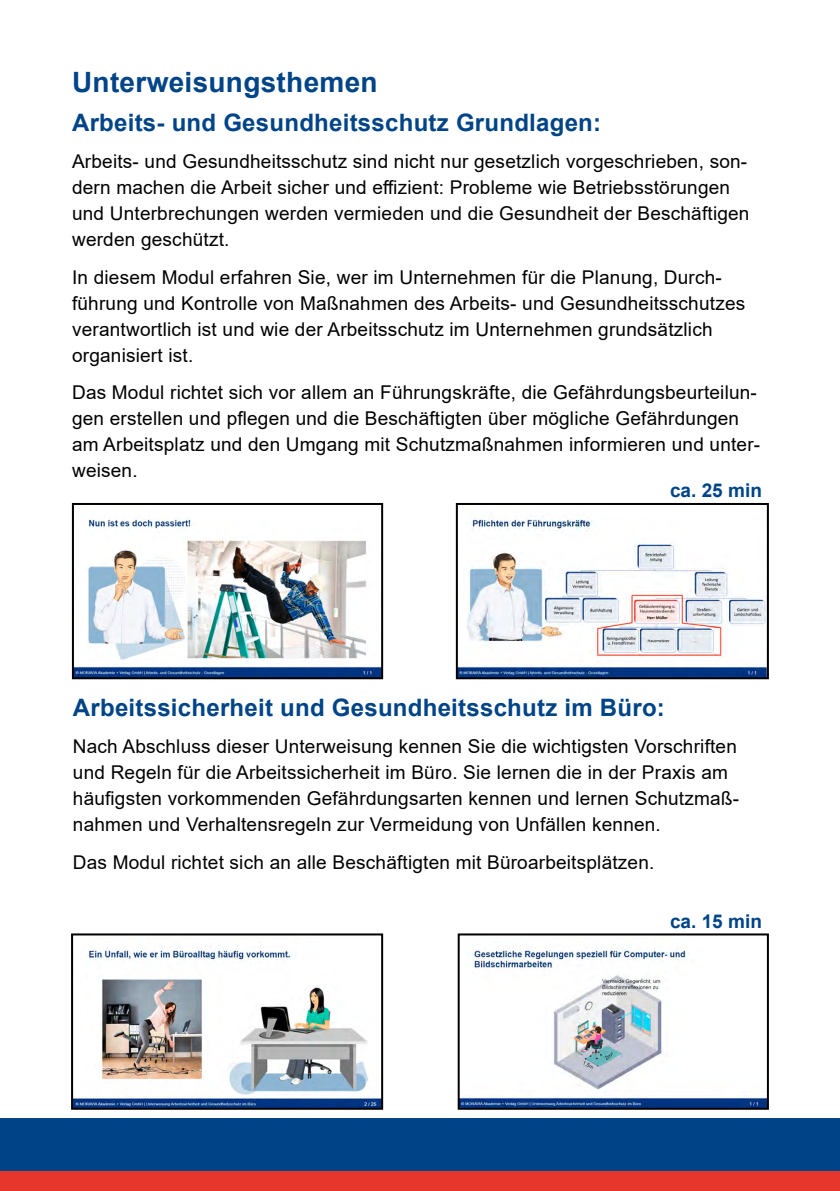
<style>
.page{position:relative;width:840px;height:1191px;background:#fff}
.page>*{position:absolute;margin:0;border:0;box-sizing:border-box;transform-origin:0 0}
.t1{font:700 28px "Arial";letter-spacing:.01em;color:#048}
.t2{font:700 24px "Arial";letter-spacing:.01em;color:#048}
.t3{font:19px/26px "Arial";letter-spacing:.01em;color:#020203}
.t4{font:700 19px "Arial";color:#048}
</style>
<div class="page">
<div style="left:0;top:1118px;width:839px;height:53px;background:#048"></div>
<div style="left:0;top:1171px;width:839px;height:20px;background:#e7362b"></div>
<img style="left:75px;top:518px;width:305px;height:158px">
<div style="left:72px;top:503px;width:311px;height:176px;border:2px solid #000"></div>
<img style="left:74px;top:947px;width:306px;height:159px">
<div style="left:71px;top:933px;width:312px;height:176px;border:2px solid #000"></div>
<img style="left:460px;top:947px;width:305px;height:159px">
<div style="left:457px;top:933px;width:311px;height:176px;border:2px solid #000"></div>
<img style="left:458px;top:516px;width:307px;height:160px">
<div style="left:455px;top:503px;width:313px;height:176px;border:2px solid #000"></div>
<h1 class="t1" style="left:72px;top:63px;width:307px">Unterweisungsthemen</h1>
<p class="t2" style="left:72px;top:106px;width:530px">Arbeits- und Gesundheitsschutz Grundlagen:</p>
<p class="t3" style="left:72px;top:148px;width:678px">Arbeits- und Gesundheitsschutz sind nicht nur gesetzlich vorgeschrieben, son&shy;dern machen die Arbeit sicher und effizient: Probleme wie Betriebsstörungen und Unterbrechungen werden vermieden und die Gesundheit der Beschäftigen werden geschützt.</p>
<p class="t3" style="left:72px;top:264px;width:674px">In diesem Modul erfahren Sie, wer im Unternehmen für die Planung, Durch&shy;führung und Kontrolle von Maßnahmen des Arbeits- und Gesundheitsschutzes verantwortlich ist und wie der Arbeitsschutz im Unternehmen grundsätzlich organisiert ist.</p>
<p class="t3" style="left:72px;top:379px;width:689px">Das Modul richtet sich vor allem an Führungskräfte, die Gefährdungsbeurteilun&shy;gen erstellen und pflegen und die Beschäftigten über mögliche Gefährdungen am Arbeitsplatz und den Umgang mit Schutzmaßnahmen informieren und unter&shy;weisen.</p>
<p class="t4" style="left:669px;top:477px;width:93px">ca. 25 min</p>
<p class="t2" style="left:73px;top:690px;width:593px">Arbeitssicherheit und Gesundheitsschutz im Büro:</p>
<p class="t3" style="left:73px;top:733px;width:667px">Nach Abschluss dieser Unterweisung kennen Sie die wichtigsten Vorschriften und Regeln für die Arbeitssicherheit im Büro. Sie lernen die in der Praxis am häufigsten vorkommenden Gefährdungsarten kennen und lernen Schutzmaß&shy;nahmen und Verhaltensregeln zur Vermeidung von Unfällen kennen.</p>
<p class="t3" style="left:73px;top:848px;width:582px">Das Modul richtet sich an alle Beschäftigten mit Büroarbeitsplätzen.</p>
<p class="t4" style="left:669px;top:908px;width:93px">ca. 15 min</p>
</div>
